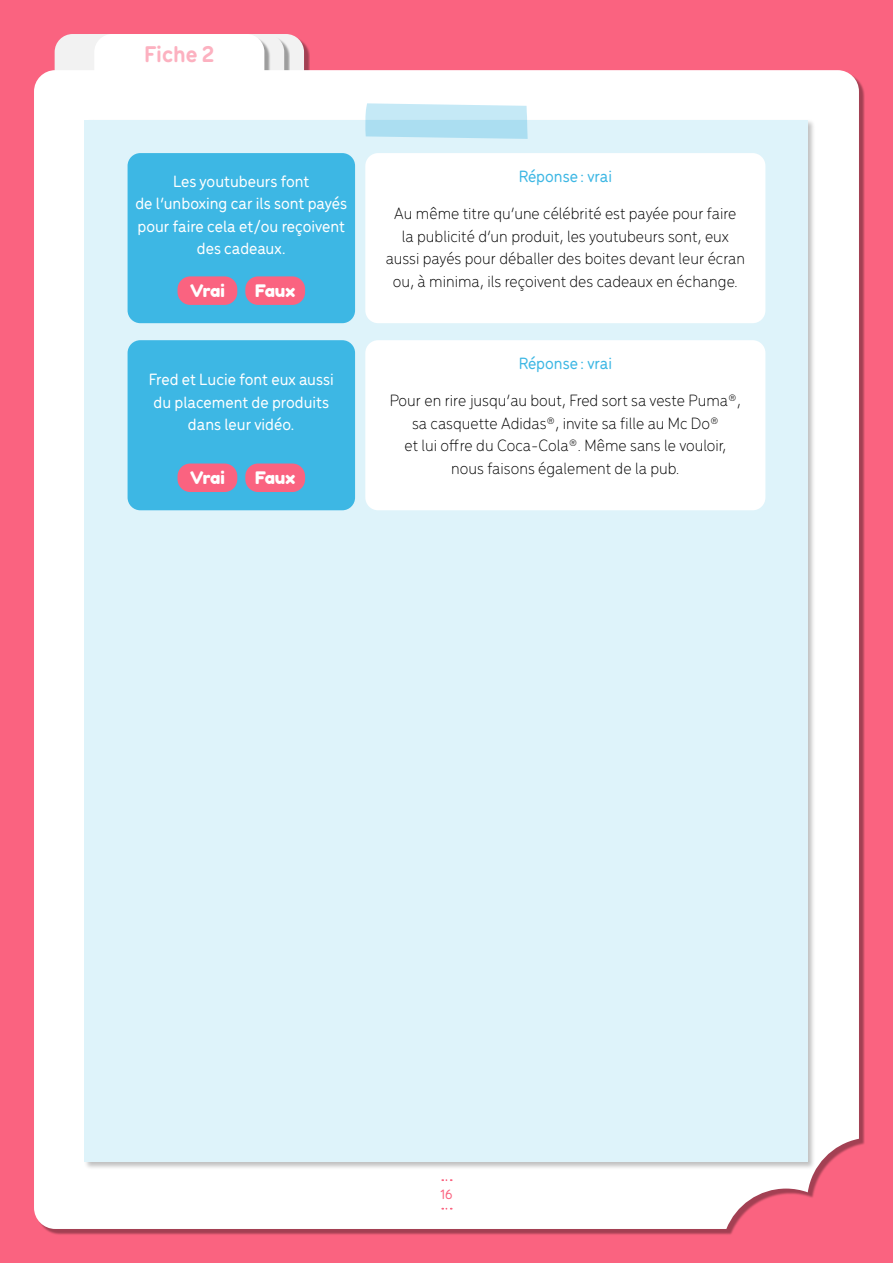
<style>
.page{position:relative;width:893px;height:1263px;background:#fa6380}
.page>*{position:absolute;margin:0;border:0;box-sizing:border-box;transform-origin:0 0}
.t1{font:700 24px "Menco";color:#fcb1c0}
.t2{font:300 17.25px/22.5px "Menco";color:#000;text-align:center}
.t3{font:500 17.25px/22.5px "Menco";color:#fff;text-align:center}
.t4{font:500 17.25px "Menco";color:#3db7e4}
.t5{font:17.25px "Fredoka One";letter-spacing:-.015em;color:#fff}
.t6{font:500 14.25px "Menco";color:#fa6380}
</style>
<div class="page">
<div style="left:55px;top:34px;width:170px;height:72px;background:#f2f2f2;border-radius:18px"></div>
<svg style="left:134px;top:34px;width:170px;height:72px"></svg>
<div style="left:97px;top:37px;width:174px;height:76px;background:#000;opacity:.35"></div>
<div style="left:94px;top:34px;width:170px;height:72px;background:#fff;border-radius:18px"></div>
<div style="left:34px;top:70px;width:825px;height:1159px;background:#fff"></div>
<svg style="left:442px;top:1179px;width:10px;height:2px"></svg>
<div style="left:83px;top:119px;width:733px;height:1051px;background:#000;opacity:.25"></div>
<div style="left:85px;top:121px;width:723px;height:1041px;background:#def3fa"></div>
<svg style="left:365px;top:103px;width:163px;height:36px;background:#bce5f4"></svg>
<div style="left:365px;top:340px;width:400px;height:170px;background:#fff;border-radius:13px"></div>
<div style="left:128px;top:340px;width:227px;height:170px;background:#3db7e4;border-radius:13px"></div>
<div style="left:178px;top:463px;width:59px;height:29px;background:#fa6380;border-radius:13px"></div>
<div style="left:245px;top:463px;width:60px;height:29px;background:#fa6380;border-radius:13px"></div>
<div style="left:365px;top:153px;width:400px;height:170px;background:#fff;border-radius:13px"></div>
<div style="left:128px;top:153px;width:227px;height:170px;background:#3db7e4;border-radius:13px"></div>
<div style="left:178px;top:276px;width:59px;height:29px;background:#fa6380;border-radius:13px"></div>
<div style="left:245px;top:276px;width:60px;height:29px;background:#fa6380;border-radius:13px"></div>
<h1 class="t1" style="left:144px;top:36px;width:72px">Fiche 2</h1>
<p class="t3" style="left:135px;top:169px;width:213px">Les youtubeurs font<br>de l’unboxing car ils sont payés pour faire cela et/ou reçoivent des cadeaux.</p>
<p class="t5" style="left:190px;top:280px;width:36px">Vrai</p>
<p class="t5" style="left:255px;top:280px;width:41px">Faux</p>
<p class="t3" style="left:149px;top:367px;width:187px">Fred et Lucie font eux aussi du placement de produits dans leur vidéo.</p>
<p class="t5" style="left:190px;top:467px;width:36px">Vrai</p>
<p class="t5" style="left:255px;top:467px;width:41px">Faux</p>
<p class="t4" style="left:519px;top:164px;width:95px">Réponse : vrai</p>
<p class="t2" style="left:386px;top:201px;width:361px">Au même titre qu’une célébrité est payée pour faire<br>la publicité d’un produit, les youtubeurs sont, eux aussi payés pour déballer des boites devant leur écran ou, à minima, ils reçoivent des cadeaux en échange.</p>
<p class="t4" style="left:519px;top:351px;width:95px">Réponse : vrai</p>
<p class="t2" style="left:390px;top:389px;width:352px">Pour en rire jusqu’au bout, Fred sort sa veste Puma®, sa casquette Adidas®, invite sa fille au Mc Do®<br>et lui offre du Coca-Cola®. Même sans le vouloir, nous faisons également de la pub.</p>
<p class="t6" style="left:440px;top:1184px;width:14px">16</p>
</div>
